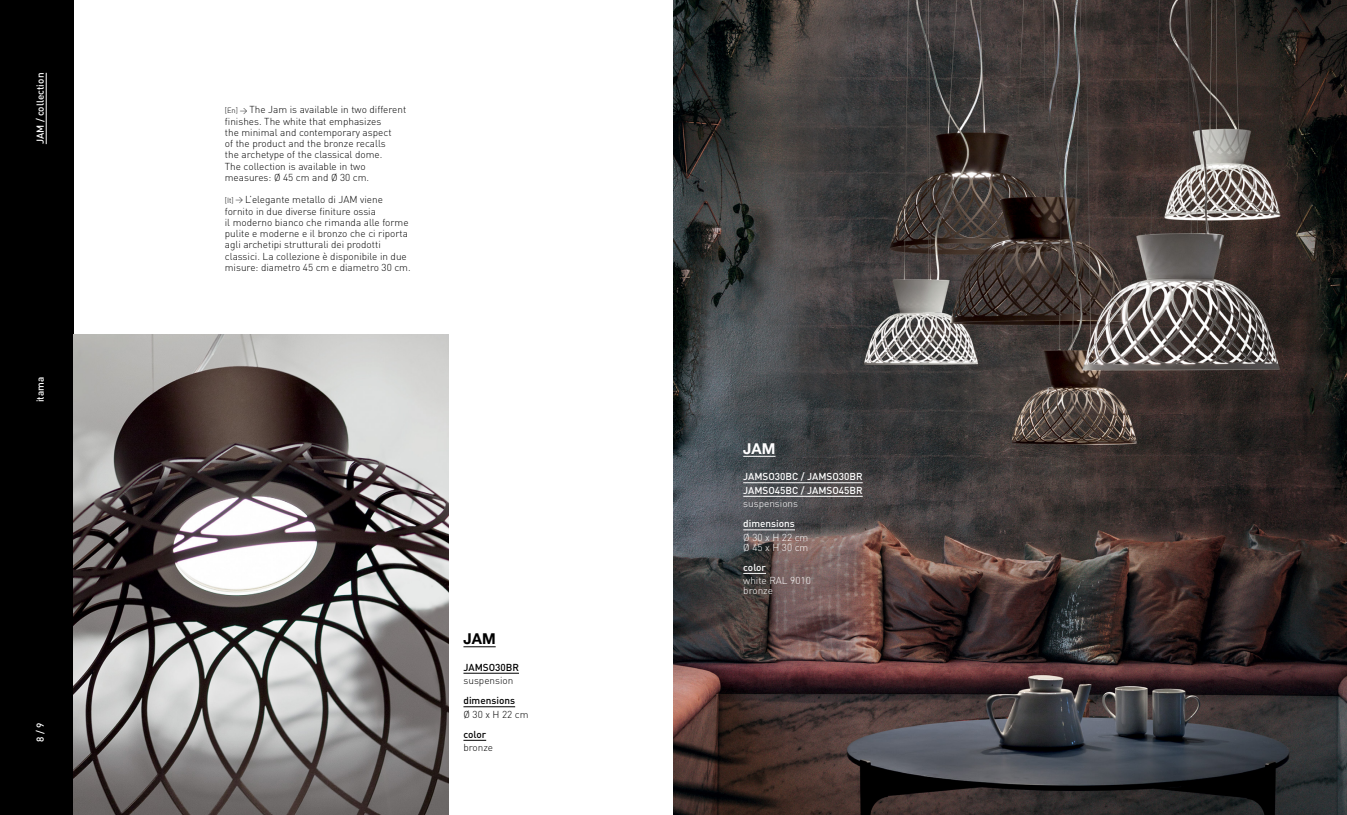
<style>
.page{position:relative;width:1347px;height:815px;background:#fff}
.page>*{position:absolute;margin:0;border:0;box-sizing:border-box;transform-origin:0 0}
.t1{font:700 15px "Helvetica Neue LT Std";color:#fff}
.t2{font:700 15px "Helvetica Neue LT Std";color:#000}
.t3{font:300 10px/11.2px "DIN";color:#000}
.t4{font:500 10px/13.5px "DIN";color:#fff}
.t5{font:300 10px/10px "DIN";color:#fff}
.t6{font:500 10px "DIN";color:#000}
.s1{font-size:7.5px}
</style>
<div class="page">
<div style="left:0;top:0;width:73px;height:815px;background:#000"></div>
<img style="left:673px;top:0;width:673px;height:815px">
<img style="left:73px;top:334px;width:375px;height:481px">
<hr style="left:743px;top:482px;width:119px;height:1px;background:#fff">
<hr style="left:743px;top:496px;width:119px;height:1px;background:#fff">
<hr style="left:743px;top:530px;width:52px;height:1px;background:#fff">
<svg style="left:743px;top:573px;width:23px;height:1px"></svg>
<hr style="left:743px;top:456px;width:32px;height:1px;background:#fff">
<hr style="left:463px;top:673px;width:56px;height:1px;background:#000">
<hr style="left:463px;top:706px;width:52px;height:1px;background:#000">
<svg style="left:463px;top:740px;width:23px;height:1px"></svg>
<hr style="left:463px;top:646px;width:33px;height:1px;background:#000">
<hr style="left:46px;top:73px;width:1px;height:71px;background:#fff">
<p class="t4" style="left:33px;top:144px;width:73px;rotate:-90deg">JAM / collection</p>
<p class="t4" style="left:33px;top:402px;width:27px;rotate:-90deg">itama</p>
<p class="t4" style="left:33px;top:742px;width:21px;rotate:-90deg">8 / 9</p>
<p class="t3" style="left:225px;top:104px;width:183px"><span class="s1">[En] &gt;</span> The Jam is available in two different finishes. The white that emphasizes<br>the minimal and contemporary aspect<br>of the product and the bronze recalls<br>the archetype of the classical dome.<br>The collection is available in two measures: Ø 45 cm and Ø 30 cm.</p>
<p class="t3" style="left:225px;top:194px;width:187px"><span class="s1">[It] &gt;</span> L’elegante metallo di JAM viene fornito in due diverse finiture ossia<br>il moderno bianco che rimanda alle forme pulite e moderne e il bronzo che ci riporta agli archetipi strutturali dei prodotti classici. La collezione è disponibile in due misure: diametro 45 cm e diametro 30 cm.</p>
<h1 class="t2" style="left:463px;top:630px;width:34px">JAM</h1>
<p class="t6" style="left:463px;top:661px;width:57px">JAMSO30BR</p>
<p class="t3" style="left:463px;top:675px;width:51px">suspension</p>
<p class="t6" style="left:463px;top:694px;width:53px">dimensions</p>
<p class="t3" style="left:463px;top:708px;width:67px">Ø 30 x H 22 cm</p>
<p class="t6" style="left:463px;top:728px;width:24px">color</p>
<p class="t3" style="left:463px;top:742px;width:31px">bronze</p>
<h1 class="t1" style="left:743px;top:439px;width:34px">JAM</h1>
<p class="t4" style="left:743px;top:470px;width:121px">JAMSO30BC / JAMSO30BR<br>JAMSO45BC / JAMSO45BR</p>
<p class="t5" style="left:743px;top:499px;width:56px">suspensions</p>
<p class="t4" style="left:743px;top:517px;width:53px">dimensions</p>
<p class="t5" style="left:743px;top:532px;width:67px">Ø 30 x H 22 cm<br>Ø 45 x H 30 cm</p>
<p class="t4" style="left:743px;top:560px;width:24px">color</p>
<p class="t5" style="left:743px;top:576px;width:69px">white RAL 9010 bronze</p>
</div>
